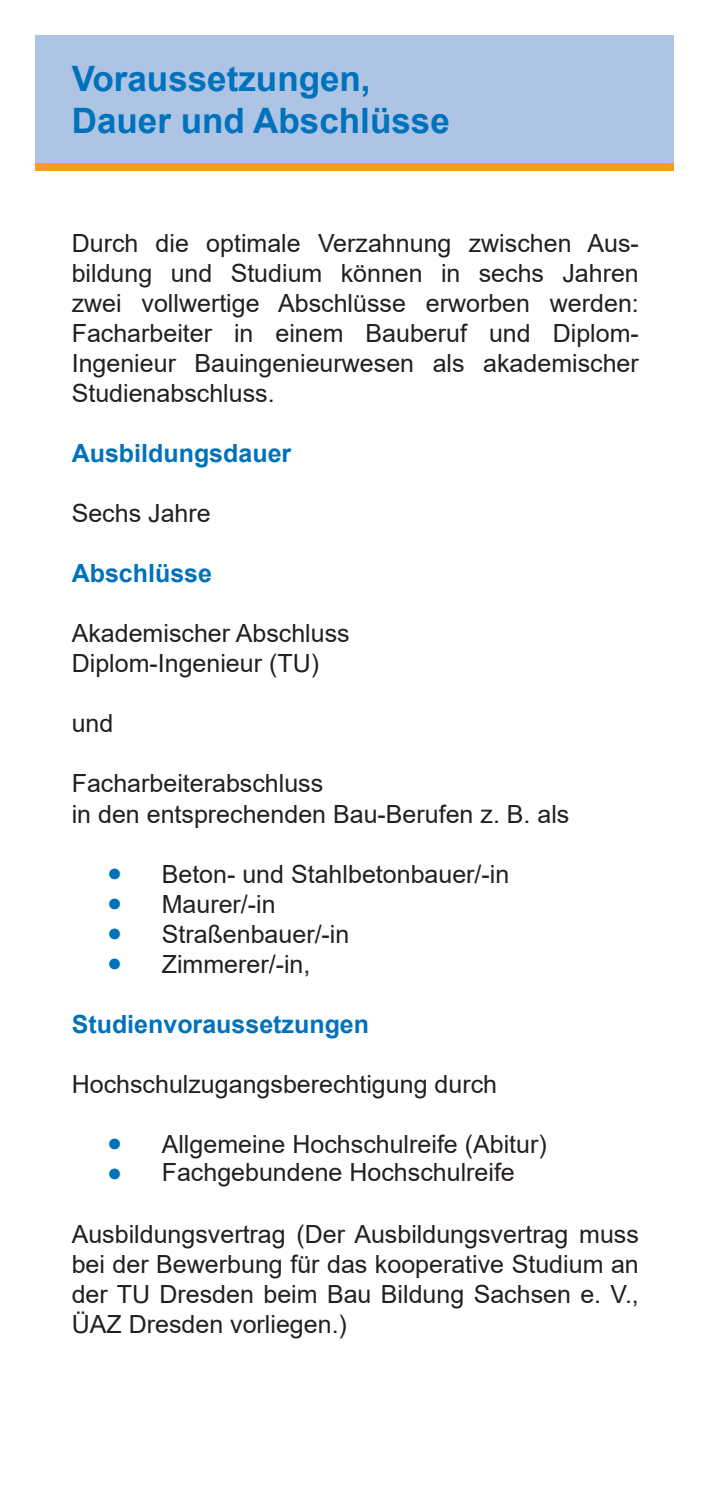
<style>
.page{position:relative;width:709px;height:1489px;background:#fff}
.page>*{position:absolute;margin:0;border:0;box-sizing:border-box;transform-origin:0 0}
.t1{font:700 35px/42px "Arial";color:#0072bc}
.t2{font:25px/30px "Arial";color:#231f20;text-align:justify}
.t3{font:700 25px "Arial";color:#0072bc}
.s1{font-weight:700;color:#0072bc}
</style>
<div class="page">
<div style="left:35px;top:35px;width:638px;height:128px;background:#adc4e5"></div>
<div style="left:35px;top:163px;width:638px;height:7px;background:#f89c1c"></div>
<h1 class="t1" style="left:72px;top:61px;width:379px">Voraussetzungen,<br>Dauer und Abschlüsse</h1>
<p class="t2" style="left:72px;top:231px;width:568px">Durch die optimale Verzahnung zwischen Aus&shy;bildung und Studium können in sechs Jahren zwei vollwertige Abschlüsse erworben werden:<br>Facharbeiter in einem Bauberuf und Diplom-Ingenieur Bauingenieurwesen als akademischer Studienabschluss.</p>
<p class="t3" style="left:72px;top:444px;width:221px">Ausbildungsdauer</p>
<p class="t2" style="left:72px;top:501px;width:140px">Sechs Jahre</p>
<p class="t3" style="left:72px;top:564px;width:142px">Abschlüsse</p>
<p class="t2" style="left:72px;top:621px;width:279px">Akademischer Abschluss<br>Diplom-Ingenieur (TU)</p>
<p class="t2" style="left:72px;top:711px;width:43px">und</p>
<p class="t2" style="left:72px;top:771px;width:499px">Facharbeiterabschluss<br>in den entsprechenden Bau-Berufen z. B. als</p>
<p class="t2" style="left:107px;top:861px;width:404px"><span class="s1">●</span> Beton- und Stahlbetonbauer/-in</p>
<p class="t2" style="left:107px;top:891px;width:170px"><span class="s1">●</span> Maurer/-in</p>
<p class="t2" style="left:107px;top:921px;width:244px"><span class="s1">●</span> Straßenbauer/-in</p>
<p class="t2" style="left:107px;top:948px;width:205px"><span class="s1">●</span> Zimmerer/-in,</p>
<p class="t3" style="left:72px;top:1014px;width:299px">Studienvoraussetzungen</p>
<p class="t2" style="left:72px;top:1071px;width:427px">Hochschulzugangsberechtigung durch</p>
<p class="t2" style="left:107px;top:1128px;width:441px"><span class="s1">●</span> Allgemeine Hochschulreife (Abitur)</p>
<p class="t2" style="left:107px;top:1159px;width:409px"><span class="s1">●</span> Fachgebundene Hochschulreife</p>
<p class="t2" style="left:72px;top:1221px;width:568px">Ausbildungsvertrag (Der Ausbildungsvertrag muss bei der Bewerbung für das kooperative Studium an der TU Dresden beim Bau Bildung Sachsen e. V., ÜAZ Dresden vorliegen.)</p>
</div>
